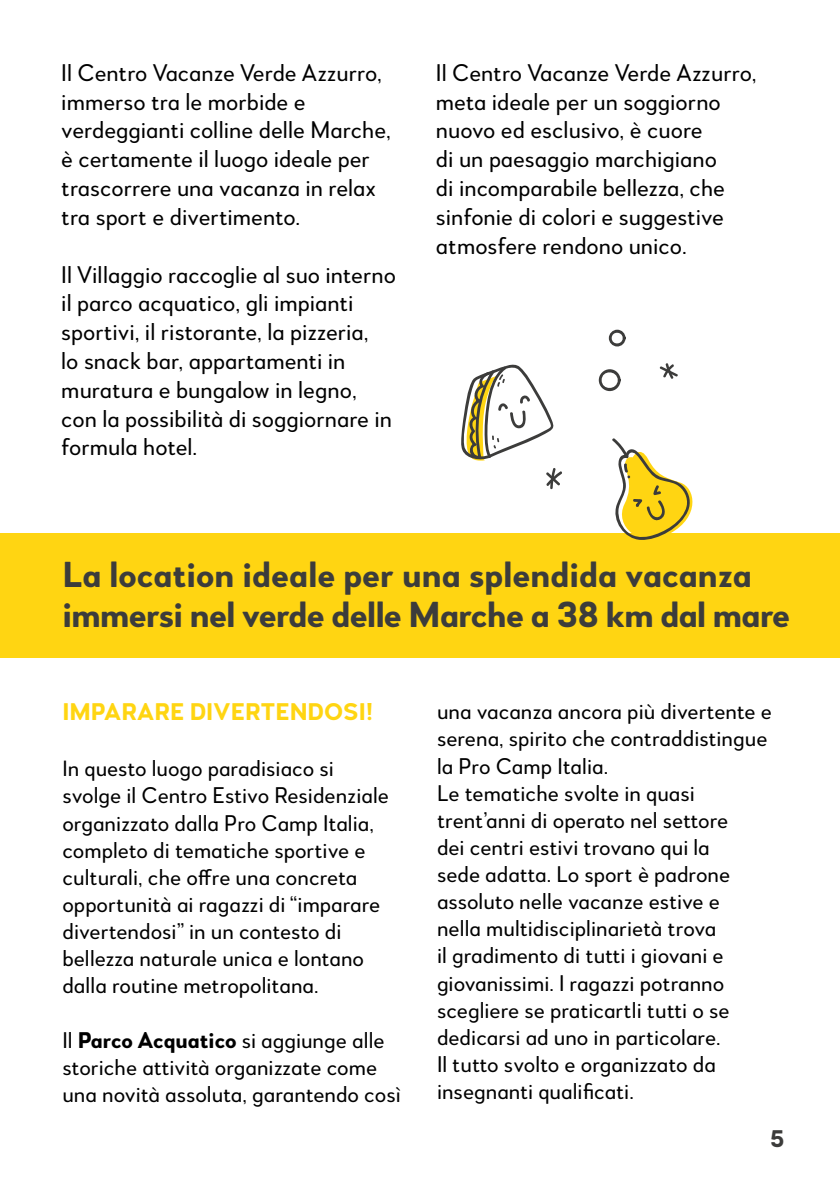
<style>
.page{position:relative;width:840px;height:1191px;background:#fff}
.page>*{position:absolute;margin:0;border:0;box-sizing:border-box;transform-origin:0 0}
.t1{font:700 36px/40px "Woodford Bourne PRO";letter-spacing:-.02em;color:#3c3c3b}
.t2{font:24px/28.8px "Woodford Bourne PRO";color:#000}
.t3{font:700 24px "Woodford Bourne PRO";color:#ffd512}
.t4{font:700 24px "Woodford Bourne PRO";color:#3c3c3b}
.t5{font:22.6px/27.2px "Woodford Bourne PRO";color:#000}
.s1{font-size:22px}
.s2{font-weight:700}
</style>
<div class="page">
<div style="left:0;top:533px;width:839px;height:125px;background:#ffd512"></div>
<svg style="left:612px;top:438px;width:81px;height:102px"></svg>
<svg style="left:461px;top:364px;width:93px;height:97px"></svg>
<svg style="left:598px;top:369px;width:22px;height:22px"></svg>
<svg style="left:608px;top:330px;width:17px;height:17px"></svg>
<svg style="left:546px;top:468px;width:16px;height:21px"></svg>
<svg style="left:659px;top:363px;width:19px;height:16px"></svg>
<p class="t2" style="left:61px;top:59px;width:331px">Il Centro Vacanze Verde Azzurro, immerso tra le morbide e verdeggianti colline delle Marche, è certamente il luogo ideale per trascorrere una vacanza in relax tra sport e divertimento.</p>
<p class="t2" style="left:61px;top:260px;width:336px">Il Villaggio raccoglie al suo interno il parco acquatico, gli impianti sportivi, il ristorante, la pizzeria,<br>lo snack bar, appartamenti in muratura e bungalow in legno, con la possibilità di soggiornare in formula hotel.</p>
<p class="t2" style="left:435px;top:59px;width:322px">Il Centro Vacanze Verde Azzurro, meta ideale per un soggiorno nuovo ed esclusivo, è cuore<br>di un paesaggio marchigiano<br>di incomparabile bellezza, che sinfonie di colori e suggestive atmosfere rendono unico.</p>
<h1 class="t1" style="left:62px;top:555px;width:729px">La location ideale per una splendida vacanza immersi nel verde delle Marche a 38 km dal mare</h1>
<p class="t3" style="left:62px;top:697px;width:312px">IMPARARE DIVERTENDOSI!</p>
<p class="t5" style="left:62px;top:755px;width:328px"><span class="s1">I</span>n questo luogo paradisiaco si svolge il Centro Estivo Residenziale organizzato dalla Pro Camp Italia, completo di tematiche sportive e culturali, che offre una concreta opportunità ai ragazzi di “imparare divertendosi” in un contesto di bellezza naturale unica e lontano dalla routine metropolitana.</p>
<p class="t5" style="left:62px;top:1026px;width:339px">Il <span class="s2">Parco Acquatico</span> si aggiunge alle storiche attività organizzate come una novità assoluta, garantendo così</p>
<p class="t5" style="left:437px;top:698px;width:336px">una vacanza ancora più divertente e serena, spirito che contraddistingue la Pro Camp Italia.<br>Le tematiche svolte in quasi trent’anni di operato nel settore<br>dei centri estivi trovano qui la<br>sede adatta. Lo sport è padrone assoluto nelle vacanze estive e<br>nella multidisciplinarietà trova<br>il gradimento di tutti i giovani e giovanissimi. I ragazzi potranno scegliere se praticartli tutti o se dedicarsi ad uno in particolare.<br>Il tutto svolto e organizzato da insegnanti qualificati.</p>
<p class="t4" style="left:769px;top:1123px;width:16px">5</p>
</div>
